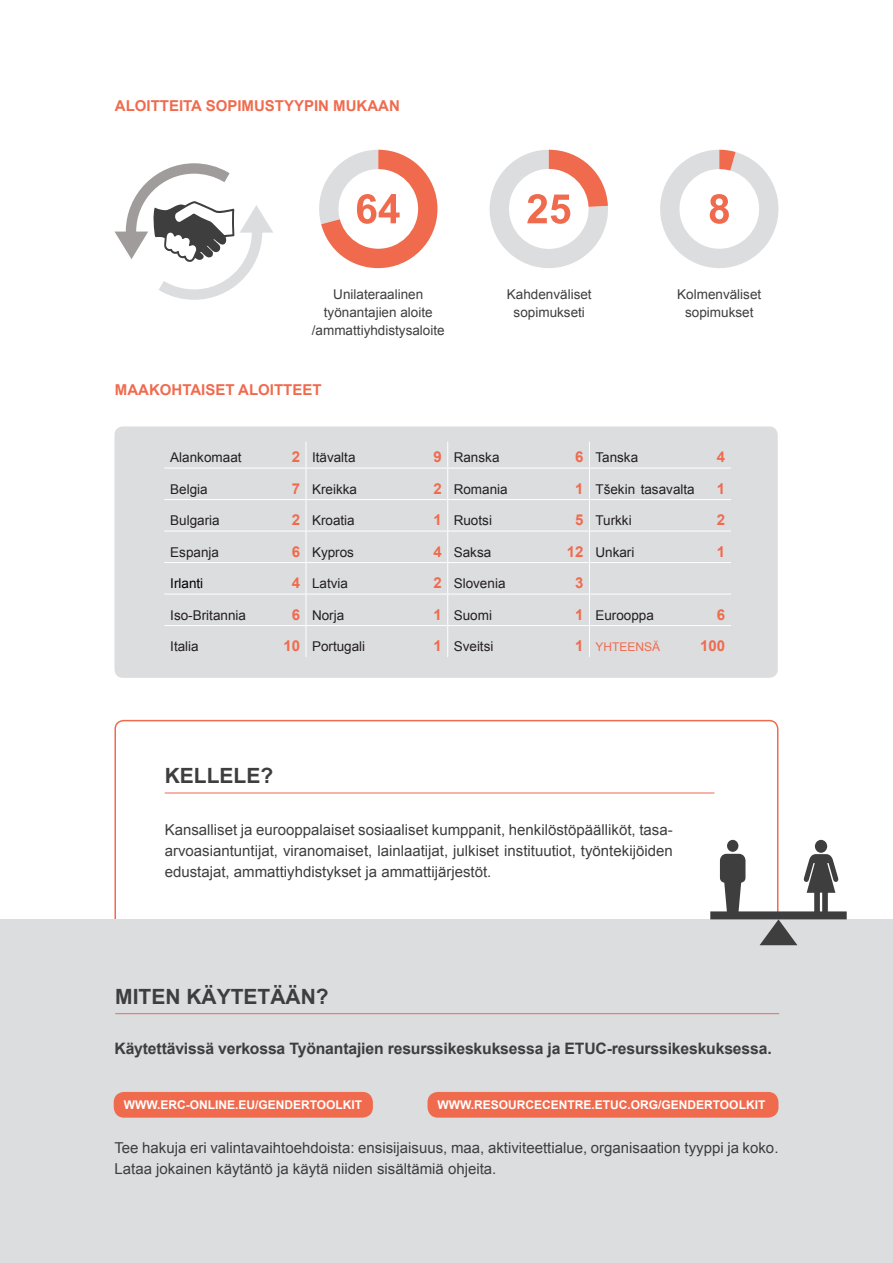
<style>
.page{position:relative;width:893px;height:1263px;background:#fff}
.page>*{position:absolute;margin:0;border:0;box-sizing:border-box;transform-origin:0 0}
.t1{font:700 21px "Arial";color:#3e3e3f}
.t2{font:700 15.75px "Arial";letter-spacing:-.01em;color:#3e3e3f}
.t3{font:15px/21px "Arial";color:#3e3e3f;text-align:justify}
.t4{font:700 15px "Arial";color:#f06b4e}
.t5{font:13.5px "Arial";color:#231f20}
.t6{font:13.5px/18px "Arial";color:#3e3e3f;text-align:center}
.t7{font:13.5px "Arial";color:#000}
.t8{font:700 12px "Arial";color:#fff}
.t9{font:12px "Arial";color:#f06b4e}
.s1{font-weight:700;font-size:15px;color:#f06b4e}
.s2{font-weight:700;font-size:15px}
</style>
<div class="page">
<div style="left:114px;top:720px;width:664px;height:220px;border:2px solid #f06b4e;border-radius:9px"></div>
<div style="left:0;top:919px;width:893px;height:344px;background:#dcdddf"></div>
<div style="left:727px;top:840px;width:11px;height:12px;background:#3e3e3f;border-radius:50%"></div>
<svg style="left:710px;top:854px;width:137px;height:91px"></svg>
<div style="left:815px;top:840px;width:12px;height:13px;background:#3e3e3f;border-radius:50%"></div>
<hr style="left:165px;top:793px;width:549px;height:1px;background:#f06b4e">
<hr style="left:115px;top:1013px;width:664px;height:1px;background:#f06b4e">
<div style="left:114px;top:426px;width:664px;height:252px;background:#dcdddf;border-radius:9px"></div>
<hr style="left:164px;top:468px;width:142px;height:1px;background:#fff">
<hr style="left:306px;top:468px;width:142px;height:1px;background:#fff">
<hr style="left:448px;top:468px;width:141px;height:1px;background:#fff">
<hr style="left:589px;top:468px;width:142px;height:1px;background:#fff">
<hr style="left:164px;top:499px;width:142px;height:1px;background:#fff">
<hr style="left:306px;top:499px;width:142px;height:1px;background:#fff">
<hr style="left:448px;top:499px;width:141px;height:1px;background:#fff">
<hr style="left:589px;top:499px;width:142px;height:1px;background:#fff">
<hr style="left:164px;top:531px;width:142px;height:1px;background:#fff">
<hr style="left:306px;top:531px;width:142px;height:1px;background:#fff">
<hr style="left:448px;top:531px;width:141px;height:1px;background:#fff">
<hr style="left:589px;top:531px;width:142px;height:1px;background:#fff">
<hr style="left:164px;top:562px;width:142px;height:1px;background:#fff">
<hr style="left:306px;top:562px;width:142px;height:1px;background:#fff">
<hr style="left:448px;top:562px;width:141px;height:1px;background:#fff">
<hr style="left:589px;top:562px;width:142px;height:1px;background:#fff">
<hr style="left:164px;top:594px;width:142px;height:1px;background:#fff">
<hr style="left:306px;top:594px;width:142px;height:1px;background:#fff">
<hr style="left:448px;top:594px;width:141px;height:1px;background:#fff">
<hr style="left:589px;top:594px;width:142px;height:1px;background:#fff">
<hr style="left:164px;top:625px;width:142px;height:1px;background:#fff">
<hr style="left:306px;top:625px;width:142px;height:1px;background:#fff">
<hr style="left:448px;top:625px;width:141px;height:1px;background:#fff">
<hr style="left:589px;top:625px;width:142px;height:1px;background:#fff">
<svg style="left:306px;top:442px;width:1px;height:26px"></svg>
<hr style="left:306px;top:468px;width:1px;height:31px;background:#fff">
<hr style="left:306px;top:500px;width:1px;height:31px;background:#fff">
<hr style="left:306px;top:531px;width:1px;height:31px;background:#fff">
<hr style="left:306px;top:563px;width:1px;height:31px;background:#fff">
<hr style="left:306px;top:594px;width:1px;height:31px;background:#fff">
<hr style="left:306px;top:626px;width:1px;height:31px;background:#fff">
<svg style="left:447px;top:442px;width:1px;height:26px"></svg>
<hr style="left:447px;top:468px;width:1px;height:31px;background:#fff">
<hr style="left:447px;top:500px;width:1px;height:31px;background:#fff">
<hr style="left:447px;top:531px;width:1px;height:31px;background:#fff">
<hr style="left:447px;top:563px;width:1px;height:31px;background:#fff">
<hr style="left:447px;top:594px;width:1px;height:31px;background:#fff">
<hr style="left:447px;top:626px;width:1px;height:31px;background:#fff">
<svg style="left:589px;top:442px;width:1px;height:26px"></svg>
<hr style="left:589px;top:468px;width:1px;height:31px;background:#fff">
<hr style="left:589px;top:500px;width:1px;height:31px;background:#fff">
<hr style="left:589px;top:531px;width:1px;height:31px;background:#fff">
<hr style="left:589px;top:563px;width:1px;height:31px;background:#fff">
<hr style="left:589px;top:594px;width:1px;height:31px;background:#fff">
<hr style="left:589px;top:626px;width:1px;height:31px;background:#fff">
<svg style="left:114px;top:163px;width:159px;height:137px"></svg>
<svg style="left:319px;top:150px;width:118px;height:118px"></svg>
<svg style="left:489px;top:150px;width:119px;height:118px"></svg>
<svg style="left:660px;top:150px;width:119px;height:118px"></svg>
<div style="left:114px;top:1092px;width:259px;height:26px;background:#f06b4e;border-radius:10px"></div>
<div style="left:427px;top:1092px;width:351px;height:26px;background:#f06b4e;border-radius:10px"></div>
<p class="t4" style="left:115px;top:96px;width:286px">ALOITTEITA SOPIMUSTYYPIN MUKAAN</p>
<p class="t6" style="left:312px;top:285px;width:134px">Unilateraalinen työnantajien aloite /ammattiyhdistysaloite</p>
<p class="t6" style="left:507px;top:285px;width:86px">Kahdenväliset sopimukseti</p>
<p class="t6" style="left:677px;top:285px;width:86px">Kolmenväliset sopimukset</p>
<p class="t4" style="left:115px;top:380px;width:208px">MAAKOHTAISET ALOITTEET</p>
<p class="t5" style="left:170px;top:448px;width:73px">Alankomaat</p>
<p class="t5" style="left:292px;top:448px;width:65px"><span class="s1">2</span> Itävalta</p>
<p class="t5" style="left:433px;top:448px;width:68px"><span class="s1">9</span> Ranska</p>
<p class="t5" style="left:575px;top:448px;width:65px"><span class="s1">6</span> Tanska</p>
<p class="t4" style="left:717px;top:447px;width:10px">4</p>
<p class="t5" style="left:170px;top:480px;width:39px">Belgia</p>
<p class="t5" style="left:292px;top:480px;width:67px"><span class="s1">7</span> Kreikka</p>
<p class="t5" style="left:433px;top:480px;width:76px"><span class="s1">2</span> Romania</p>
<p class="t5" style="left:575px;top:480px;width:121px"><span class="s1">1</span> Tšekin tasavalta</p>
<p class="t4" style="left:717px;top:478px;width:10px">1</p>
<p class="t5" style="left:170px;top:511px;width:51px">Bulgaria</p>
<p class="t5" style="left:292px;top:511px;width:65px"><span class="s1">2</span> Kroatia</p>
<p class="t5" style="left:433px;top:511px;width:60px"><span class="s1">1</span> Ruotsi</p>
<p class="t5" style="left:575px;top:511px;width:58px"><span class="s1">5</span> Turkki</p>
<p class="t4" style="left:717px;top:510px;width:10px">2</p>
<p class="t5" style="left:170px;top:543px;width:50px">Espanja</p>
<p class="t5" style="left:292px;top:543px;width:64px"><span class="s1">6</span> Kypros</p>
<p class="t5" style="left:433px;top:543px;width:59px"><span class="s1">4</span> Saksa</p>
<p class="t5" style="left:567px;top:543px;width:69px"><span class="s1">12</span> Unkari</p>
<p class="t4" style="left:717px;top:541px;width:10px">1</p>
<p class="t7" style="left:170px;top:574px;width:35px">Irlanti</p>
<p class="t5" style="left:292px;top:574px;width:58px"><span class="s1">4</span> Latvia</p>
<p class="t5" style="left:433px;top:574px;width:74px"><span class="s1">2</span> Slovenia</p>
<p class="t4" style="left:575px;top:573px;width:10px">3</p>
<p class="t5" style="left:170px;top:606px;width:77px">Iso-Britannia</p>
<p class="t5" style="left:292px;top:606px;width:54px"><span class="s1">6</span> Norja</p>
<p class="t5" style="left:433px;top:606px;width:60px"><span class="s1">1</span> Suomi</p>
<p class="t5" style="left:575px;top:606px;width:80px"><span class="s1">1</span> Eurooppa</p>
<p class="t4" style="left:717px;top:604px;width:10px">6</p>
<p class="t5" style="left:170px;top:637px;width:30px">Italia</p>
<p class="t5" style="left:283px;top:637px;width:83px"><span class="s1">10</span> Portugali</p>
<p class="t5" style="left:433px;top:637px;width:62px"><span class="s1">1</span> Sveitsi</p>
<p class="t9" style="left:575px;top:639px;width:87px"><span class="s2">1</span> YHTEENSÄ</p>
<p class="t4" style="left:700px;top:636px;width:27px">100</p>
<h1 class="t1" style="left:165px;top:761px;width:110px">KELLELE?</h1>
<p class="t3" style="left:165px;top:820px;width:509px">Kansalliset ja eurooppalaiset sosiaaliset kumppanit, henkilöstöpäälliköt, tasa&shy;arvoasiantuntijat, viranomaiset, lainlaatijat, julkiset instituutiot, työntekijöiden edustajat, ammattiyhdistykset ja ammattijärjestöt.</p>
<h1 class="t1" style="left:115px;top:982px;width:215px">MITEN KÄYTETÄÄN?</h1>
<p class="t2" style="left:114px;top:1038px;width:659px">Käytettävissä verkossa Työnantajien resurssikeskuksessa ja ETUC-resurssikeskuksessa.</p>
<p class="t8" style="left:124px;top:1097px;width:240px">WWW.ERC-ONLINE.EU/GENDERTOOLKIT</p>
<p class="t8" style="left:437px;top:1097px;width:329px">WWW.RESOURCECENTRE.ETUC.ORG/GENDERTOOLKIT</p>
<p class="t3" style="left:114px;top:1137px;width:665px">Tee hakuja eri valintavaihtoehdoista: ensisijaisuus, maa, aktiviteettialue, organisaation tyyppi ja koko.<br>Lataa jokainen käytäntö ja käytä niiden sisältämiä ohjeita.</p>
</div>
